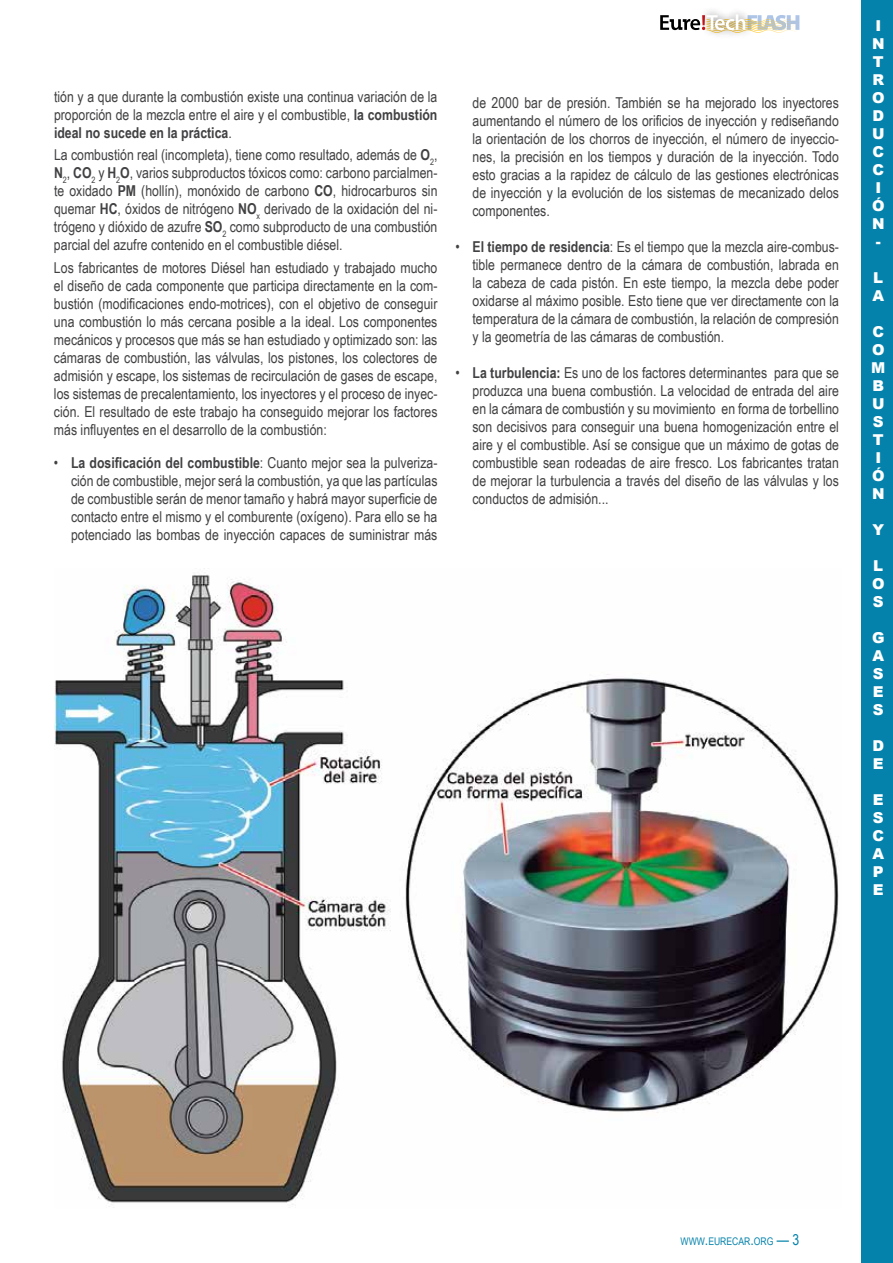
<style>
.page{position:relative;width:893px;height:1263px;background:#fff}
.page>*{position:absolute;margin:0;border:0;box-sizing:border-box;transform-origin:0 0}
.t1{font:15px/18px "Arial Narrow";color:#414042;text-align:justify}
.t2{font:900 15px/18px "Arial";color:#fff}
.t3{font:10.5px "Arial Narrow";color:#0482ab}
.s1{font-weight:700}
.s2{font-size:15px}
</style>
<div class="page">
<svg style="left:660px;top:14px;width:139px;height:19px"></svg>
<div style="left:862px;top:0;width:31px;height:1263px;background:#0482ab"></div>
<img style="left:54px;top:574px;width:785px;height:634px">
<p class="t1" style="left:54px;top:87px;width:385px">tión y a que durante la combustión existe una continua variación de la proporción de la mezcla entre el aire y el combustible, <span class="s1">la combustión ideal no sucede en la práctica</span>.</p>
<p class="t1" style="left:54px;top:146px;width:385px">La combustión real (incompleta), tiene como resultado, además de <span class="s1">O</span><sub>2</sub>, <span class="s1">N</span><sub>2</sub>, <span class="s1">CO</span><sub>2</sub> y <span class="s1">H</span><sub>2</sub><span class="s1">O</span>, varios subproductos tóxicos como: carbono parcialmen&shy;te oxidado <span class="s1">PM</span> (hollín), monóxido de carbono <span class="s1">CO</span>, hidrocarburos sin quemar <span class="s1">HC</span>, óxidos de nitrógeno <span class="s1">NO</span><sub>x</sub> derivado de la oxidación del ni&shy;trógeno y dióxido de azufre <span class="s1">SO</span><sub>2</sub> como subproducto de una combustión parcial del azufre contenido en el combustible diésel.</p>
<p class="t1" style="left:54px;top:258px;width:385px">Los fabricantes de motores Diésel han estudiado y trabajado mucho el diseño de cada componente que participa directamente en la com&shy;bustión (modificaciones endo-motrices), con el objetivo de conseguir una combustión lo más cercana posible a la ideal. Los componentes mecánicos y procesos que más se han estudiado y optimizado son: las cámaras de combustión, las válvulas, los pistones, los colectores de admisión y escape, los sistemas de recirculación de gases de escape, los sistemas de precalentamiento, los inyectores y el proceso de inyec&shy;ción. El resultado de este trabajo ha conseguido mejorar los factores más influyentes en el desarrollo de la combustión:</p>
<p class="t1" style="left:71px;top:453px;width:368px;text-indent:-17px">• <span class="s1">La dosificación del combustible</span>: Cuanto mejor sea la pulveriza&shy;ción de combustible, mejor será la combustión, ya que las partículas de combustible serán de menor tamaño y habrá mayor superficie de contacto entre el mismo y el comburente (oxígeno). Para ello se ha potenciado las bombas de inyección capaces de suministrar más</p>
<p class="t1" style="left:472px;top:93px;width:368px">de 2000 bar de presión. También se ha mejorado los inyectores aumentando el número de los orificios de inyección y rediseñando la orientación de los chorros de inyección, el número de inyeccio&shy;nes, la precisión en los tiempos y duración de la inyección. Todo esto gracias a la rapidez de cálculo de las gestiones electrónicas de inyección y la evolución de los sistemas de mecanizado delos componentes.</p>
<p class="t1" style="left:472px;top:237px;width:368px;text-indent:-17px">• <span class="s1">El tiempo de residencia</span>: Es el tiempo que la mezcla aire-combus&shy;tible permanece dentro de la cámara de combustión, labrada en la cabeza de cada pistón. En este tiempo, la mezcla debe poder oxidarse al máximo posible. Esto tiene que ver directamente con la temperatura de la cámara de combustión, la relación de compresión y la geometría de las cámaras de combustión.</p>
<p class="t1" style="left:472px;top:363px;width:368px;text-indent:-17px">• <span class="s1">La turbulencia:</span> Es uno de los factores determinantes para que se produzca una buena combustión. La velocidad de entrada del aire en la cámara de combustión y su movimiento en forma de torbellino son decisivos para conseguir una buena homogenización entre el aire y el combustible. Así se consigue que un máximo de gotas de combustible sean rodeadas de aire fresco. Los fabricantes tratan de mejorar la turbulencia a través del diseño de las válvulas y los conductos de admisión...</p>
<p class="t2" style="left:872px;top:16px;width:14px">I<br>N<br>T<br>R<br>O<br>D<br>U<br>C<br>C<br>I<br>Ó<br>N -</p>
<p class="t2" style="left:872px;top:268px;width:13px">L<br>A</p>
<p class="t2" style="left:871px;top:322px;width:16px">C<br>O<br>M<br>B<br>U<br>S<br>T<br>I<br>Ó<br>N</p>
<p class="t2" style="left:872px;top:520px;width:13px">Y</p>
<p class="t2" style="left:872px;top:556px;width:14px;text-align:justify">L O S</p>
<p class="t2" style="left:872px;top:628px;width:14px;text-align:justify">G A S E S</p>
<p class="t2" style="left:872px;top:736px;width:13px">D<br>E</p>
<p class="t2" style="left:872px;top:790px;width:13px;text-align:justify">E S C A P E</p>
<p class="t3" style="left:680px;top:1233px;width:120px">WWW<span class="s2">.</span>EURECAR<span class="s2">.</span>ORG <span class="s2">— 3</span></p>
</div>
